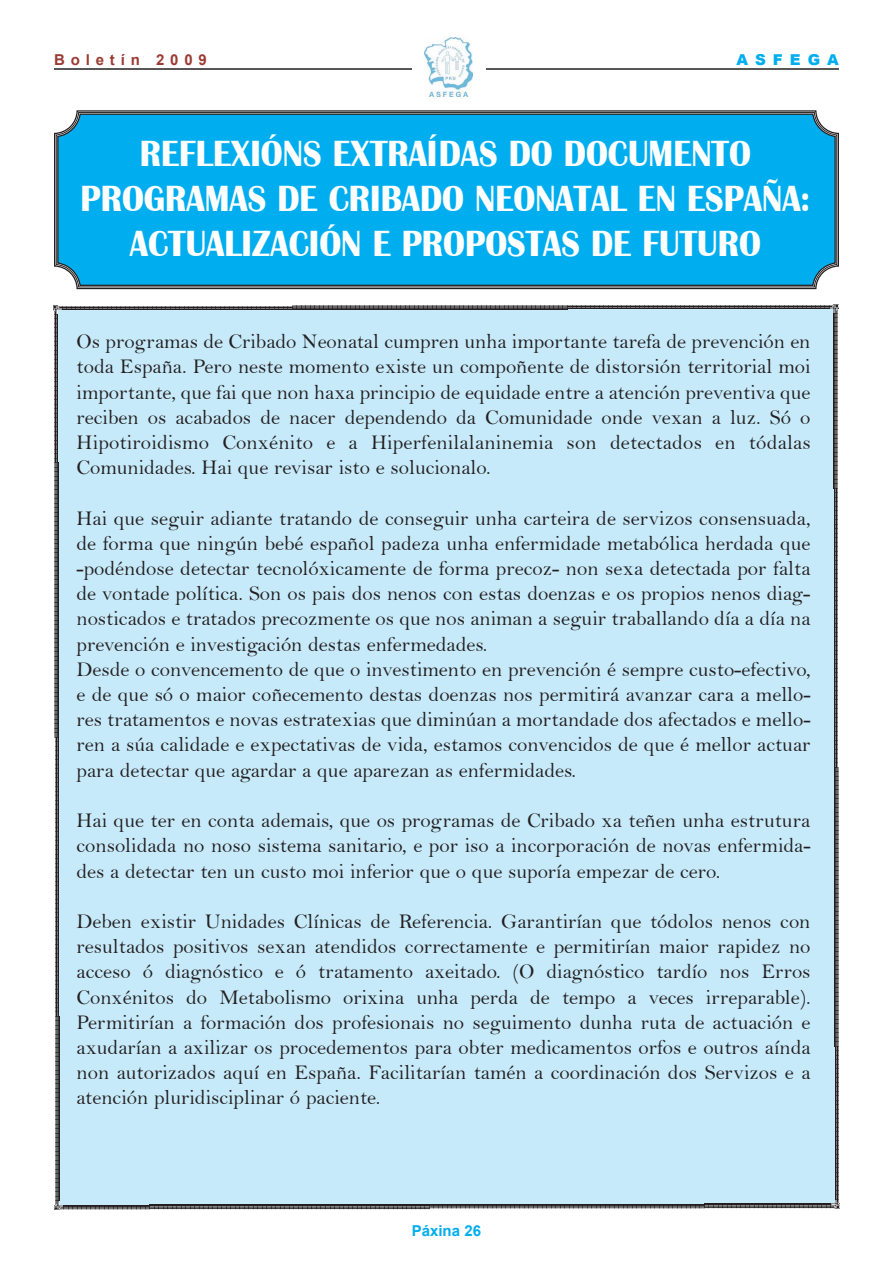
<style>
.page{position:relative;width:893px;height:1263px;background:#fff}
.page>*{position:absolute;margin:0;border:0;box-sizing:border-box;transform-origin:0 0}
.t1{font:700 37.5px/45px "Britannic";color:#fff;text-align:center;scale:.9 1}
.t2{font:21px/25.2px "Bell";color:#231f20;text-align:justify}
.t3{font:700 15px "Arial";letter-spacing:.39em;color:#9c3b34}
.t4{font:700 15px "Arial";color:#00aeef}
.t5{font:900 15px "Arial";letter-spacing:.465em;color:#00aeef}
</style>
<div class="page">
<hr style="left:54px;top:68px;width:785px;height:2px;background:#231f20">
<div style="left:412px;top:36px;width:74px;height:67px;background:#fff"></div>
<img style="left:424px;top:38px;width:48px;height:59px">
<svg style="left:54px;top:110px;width:785px;height:180px;background:#797777"></svg>
<div style="left:57px;top:113px;width:779px;height:174px;background:#00aeef"></div>
<div style="left:53px;top:304px;width:787px;height:906px;background:#c6eafa"></div>
<p class="t3" style="left:54px;top:51px;width:154px">Boletín 2009</p>
<p class="t5" style="left:736px;top:48px;width:104px">ASFEGA</p>
<h1 class="t1" style="left:81px;top:130px;width:812px">REFLEXIÓNS EXTRAÍDAS DO DOCUMENTO<br>PROGRAMAS DE CRIBADO NEONATAL EN ESPAÑA:<br>ACTUALIZACIÓN E PROPOSTAS DE FUTURO</h1>
<p class="t2" style="left:77px;top:330px;width:736px">Os programas de Cribado Neonatal cumpren unha importante tarefa de prevención en toda España. Pero neste momento existe un compoñente de distorsión territorial moi importante, que fai que non haxa principio de equidade entre a atención preventiva que reciben os acabados de nacer dependendo da Comunidade onde vexan a luz. Só o Hipotiroidismo Conxénito e a Hiperfenilalaninemia son detectados en tódalas Comunidades. Hai que revisar isto e solucionalo.</p>
<p class="t2" style="left:77px;top:506px;width:736px;text-align:left">Hai que seguir adiante tratando de conseguir unha carteira de servizos consensuada, de forma que ningún bebé español padeza unha enfermidade metabólica herdada que -podéndose detectar tecnolóxicamente de forma precoz- non sexa detectada por falta de vontade política. Son os pais dos nenos con estas doenzas e os propios nenos diag&shy;nosticados e tratados precozmente os que nos animan a seguir traballando día a día na prevención e investigación destas enfermedades.<br>Desde o convencemento de que o investimento en prevención é sempre custo-efectivo, e de que só o maior coñecemento destas doenzas nos permitirá avanzar cara a mello&shy;res tratamentos e novas estratexias que diminúan a mortandade dos afectados e mello&shy;ren a súa calidade e expectativas de vida, estamos convencidos de que é mellor actuar para detectar que agardar a que aparezan as enfermidades.</p>
<p class="t2" style="left:77px;top:808px;width:736px">Hai que ter en conta ademais, que os programas de Cribado xa teñen unha estrutura consolidada no noso sistema sanitario, e por iso a incorporación de novas enfermida&shy;des a detectar ten un custo moi inferior que o que suporía empezar de cero.</p>
<p class="t2" style="left:77px;top:909px;width:736px">Deben existir Unidades Clínicas de Referencia. Garantirían que tódolos nenos con resultados positivos sexan atendidos correctamente e permitirían maior rapidez no acceso ó diagnóstico e ó tratamento axeitado. (O diagnóstico tardío nos Erros Conxénitos do Metabolismo orixina unha perda de tempo a veces irreparable).<br>Permitirían a formación dos profesionais no seguimento dunha ruta de actuación e axudarían a axilizar os procedementos para obter medicamentos orfos e outros aínda non autorizados aquí en España. Facilitarían tamén a coordinación dos Servizos e a atención pluridisciplinar ó paciente.</p>
<p class="t4" style="left:412px;top:1223px;width:71px">Páxina 26</p>
</div>
